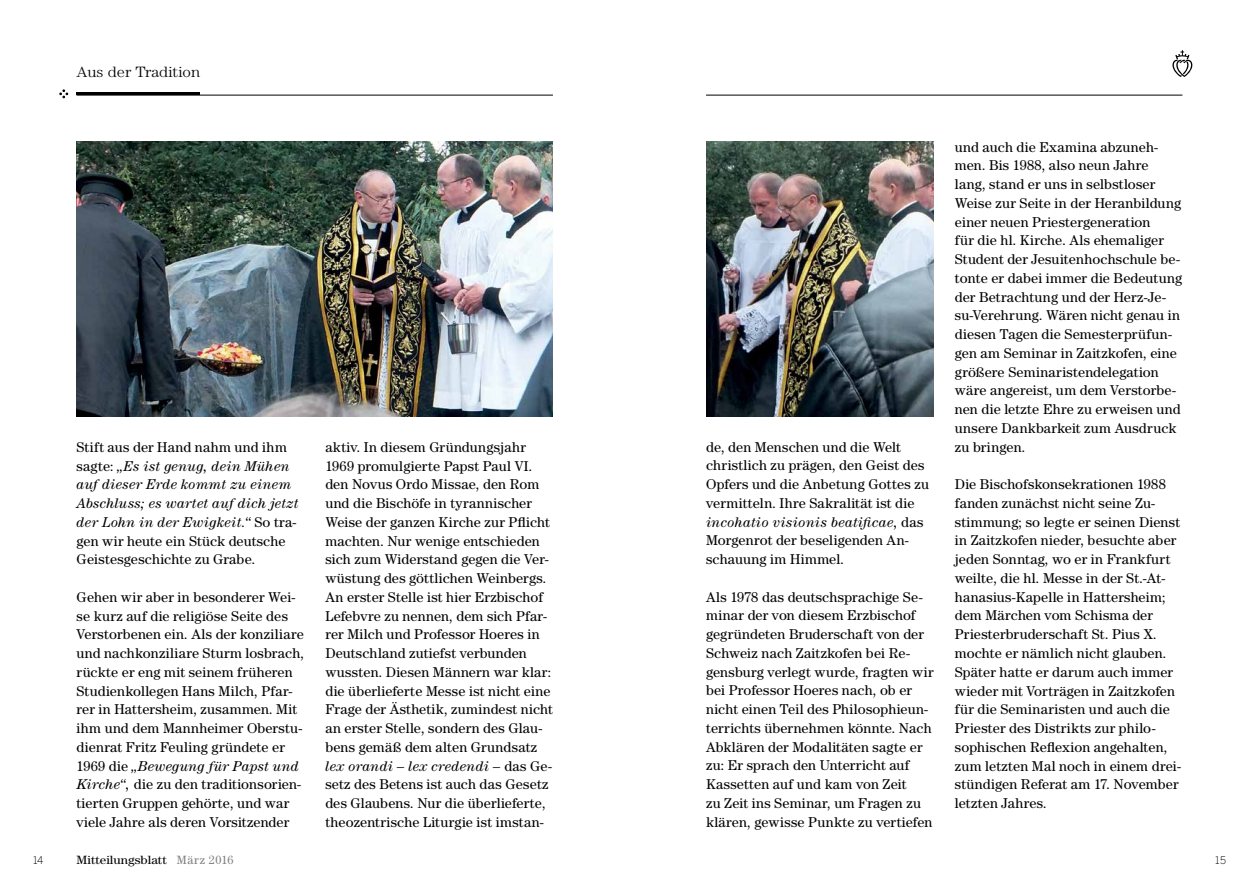
<style>
.page{position:relative;width:1259px;height:893px;background:#fff}
.page>*{position:absolute;margin:0;border:0;box-sizing:border-box;transform-origin:0 0}
.t1{font:300 15px "Century Std";color:#000;scale:1.09 1}
.t2{font:14.25px/18.8px "Century Std";letter-spacing:.01em;color:#000}
.t3{font:italic 14.25px/18.8px "Century Std";letter-spacing:.015em;color:#000}
.t4{font:12px "Century Std";color:#000;scale:1.09 1}
.t5{font:300 10.5px "Benton Sans";color:#000}
.s1{font-style:normal}
.s2{font-style:italic}
.s3{color:#807f83}
</style>
<div class="page">
<hr style="left:77px;top:93px;width:123px;height:2px;background:#000">
<img style="left:77px;top:141px;width:476px;height:276px">
<img style="left:706px;top:141px;width:227px;height:276px">
<svg style="left:60px;top:90px;width:8px;height:8px"></svg>
<hr style="left:77px;top:95px;width:476px;height:1px;background:#000">
<hr style="left:706px;top:95px;width:476px;height:1px;background:#000">
<svg style="left:1172px;top:50px;width:20px;height:27px"></svg>
<p class="t1" style="left:77px;top:63px;width:115px">Aus der Tradition</p>
<p class="t3" style="left:77px;top:437px;width:223px"><span class="s1">Stift aus der Hand nahm und ihm sagte:</span> „Es ist genug, dein Mühen auf dieser Erde kommt zu einem<br>Abschluss; es wartet auf dich jetzt der Lohn in der Ewigkeit.“ <span class="s1">So tra&shy;gen wir heute ein Stück deutsche<br>Geistesgeschichte zu Grabe.</span></p>
<p class="t2" style="left:77px;top:587px;width:229px">Gehen wir aber in besonderer Wei&shy;se kurz auf die religiöse Seite des Verstorbenen ein. Als der konziliare und nachkonziliare Sturm losbrach, rückte er eng mit seinem früheren Studienkollegen Hans Milch, Pfar&shy;rer in Hattersheim, zusammen. Mit ihm und dem Mannheimer Oberstu&shy;dienrat Fritz Feuling gründete er 1969 die <span class="s2">„Bewegung für Papst und Kirche“,</span> die zu den traditionsorien&shy;tierten Gruppen gehörte, und war viele Jahre als deren Vorsitzender</p>
<p class="t2" style="left:325px;top:437px;width:229px">aktiv. In diesem Gründungsjahr 1969 promulgierte Papst Paul VI. den Novus Ordo Missae, den Rom und die Bischöfe in tyrannischer Weise der ganzen Kirche zur Pflicht machten. Nur wenige entschieden sich zum Widerstand gegen die Ver&shy;wüstung des göttlichen Weinbergs.<br>An erster Stelle ist hier Erzbischof Lefebvre zu nennen, dem sich Pfar&shy;rer Milch und Professor Hoeres in Deutschland zutiefst verbunden wussten. Diesen Männern war klar: die überlieferte Messe ist nicht eine Frage der Ästhetik, zumindest nicht an erster Stelle, sondern des Glau&shy;bens gemäß dem alten Grundsatz <span class="s2">lex orandi – lex credendi –</span> das Ge&shy;setz des Betens ist auch das Gesetz des Glaubens. Nur die überlieferte, theozentrische Liturgie ist imstan-</p>
<p class="t2" style="left:706px;top:437px;width:224px">de, den Menschen und die Welt christlich zu prägen, den Geist des<br>Opfers und die Anbetung Gottes zu vermitteln. Ihre Sakralität ist die <span class="s2">incohatio visionis beatificae,</span> das<br>Morgenrot der beseligenden An&shy;schauung im Himmel.</p>
<p class="t2" style="left:706px;top:587px;width:229px">Als 1978 das deutschsprachige Se&shy;minar der von diesem Erzbischof gegründeten Bruderschaft von der Schweiz nach Zaitzkofen bei Re&shy;gensburg verlegt wurde, fragten wir bei Professor Hoeres nach, ob er nicht einen Teil des Philosophieun&shy;terrichts übernehmen könnte. Nach Abklären der Modalitäten sagte er zu: Er sprach den Unterricht auf Kassetten auf und kam von Zeit<br>zu Zeit ins Seminar, um Fragen zu klären, gewisse Punkte zu vertiefen</p>
<p class="t2" style="left:955px;top:137px;width:229px">und auch die Examina abzuneh&shy;men. Bis 1988, also neun Jahre lang, stand er uns in selbstloser<br>Weise zur Seite in der Heranbildung einer neuen Priestergeneration<br>für die hl. Kirche. Als ehemaliger<br>Student der Jesuitenhochschule be&shy;tonte er dabei immer die Bedeutung der Betrachtung und der Herz-Je&shy;su-Verehrung. Wären nicht genau in diesen Tagen die Semesterprüfun&shy;gen am Seminar in Zaitzkofen, eine größere Seminaristendelegation wäre angereist, um dem Verstorbe&shy;nen die letzte Ehre zu erweisen und unsere Dankbarkeit zum Ausdruck zu bringen.</p>
<p class="t2" style="left:955px;top:475px;width:228px">Die Bischofskonsekrationen 1988 fanden zunächst nicht seine Zu&shy;stimmung; so legte er seinen Dienst in Zaitzkofen nieder, besuchte aber jeden Sonntag, wo er in Frankfurt weilte, die hl. Messe in der St.-At&shy;hanasius-Kapelle in Hattersheim; dem Märchen vom Schisma der<br>Priesterbruderschaft St. Pius X. mochte er nämlich nicht glauben.<br>Später hatte er darum auch immer wieder mit Vorträgen in Zaitzkofen für die Seminaristen und auch die<br>Priester des Distrikts zur philo&shy;sophischen Reflexion angehalten, zum letzten Mal noch in einem drei&shy;stündigen Referat am 17. November letzten Jahres.</p>
<p class="t5" style="left:33px;top:854px;width:12px">14</p>
<p class="t4" style="left:77px;top:853px;width:145px">Mitteilungsblatt <span class="s3">März 2016</span></p>
<p class="t5" style="left:1215px;top:854px;width:12px">15</p>
</div>
